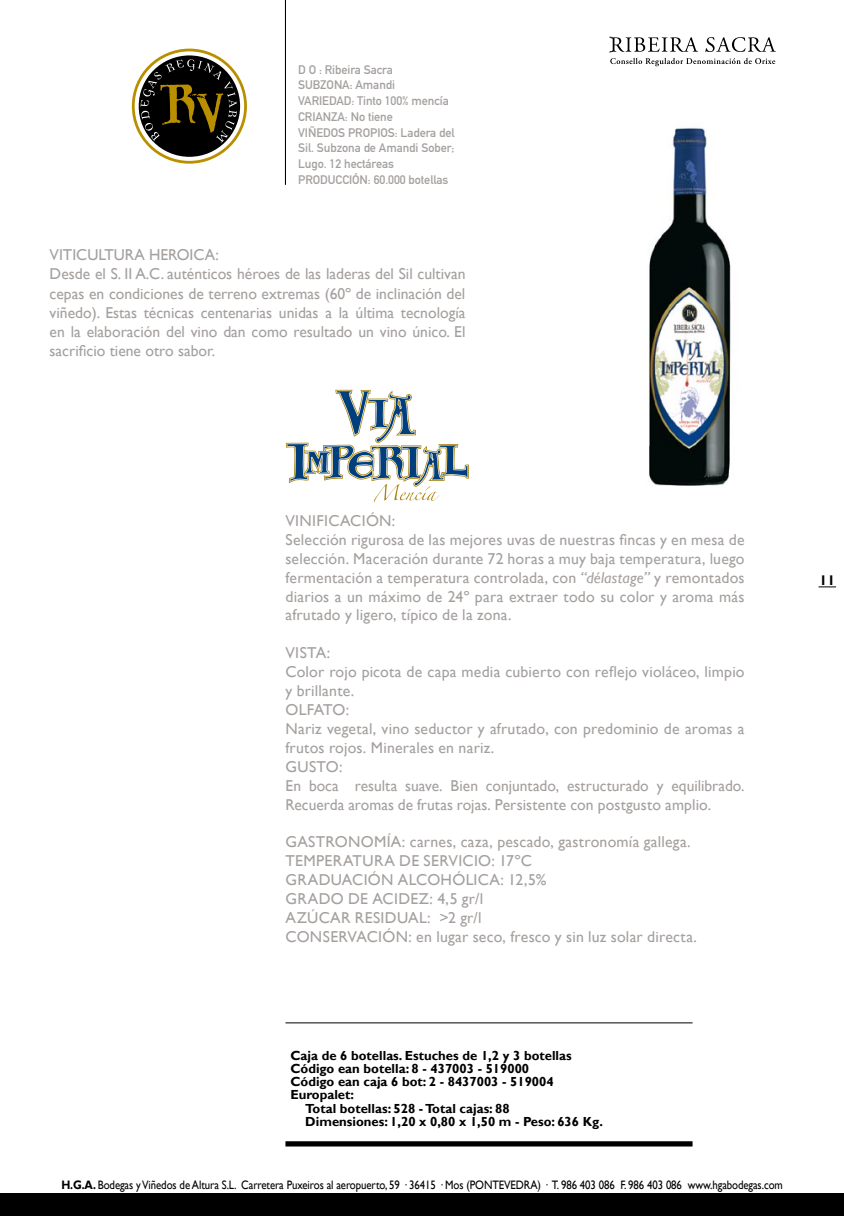
<style>
.page{position:relative;width:844px;height:1216px;background:#fff}
.page>*{position:absolute;margin:0;border:0;box-sizing:border-box;transform-origin:0 0}
.t1{font:15.75px/18.9px "Gill Sans";letter-spacing:.01em;color:#a4a09e}
.t2{font:700 14px "Gill Sans";color:#000}
.t3{font:700 13.12px "Gill Sans";color:#000}
.t4{font:12.25px/15.8px "DIN Mittelschrift LT Alternate";letter-spacing:-.005em;color:#a4a09e}
.t5{font:12.25px "Gill Sans";letter-spacing:-.005em;color:#000;scale:.88 1}
.s1{font-style:italic}
.s2{font-weight:700}
</style>
<div class="page">
<svg style="left:818px;top:586px;width:17px;height:1px"></svg>
<div style="left:0;top:1193px;width:843px;height:22px;background:#000"></div>
<svg style="left:133px;top:50px;width:112px;height:112px"></svg>
<div style="left:132px;top:49px;width:115px;height:115px;border:3px solid #b98f00;border-radius:50%"></div>
<div style="left:139px;top:55px;width:101px;height:102px;background:#000;border-radius:50%"></div>
<svg style="left:140px;top:59px;width:97px;height:84px"></svg>
<svg style="left:609px;top:36px;width:166px;height:30px"></svg>
<hr style="left:285px;top:0;width:1px;height:185px;background:#000">
<hr style="left:285px;top:1022px;width:407px;height:1px;background:#000">
<div style="left:285px;top:1141px;width:407px;height:5px;background:#000"></div>
<img style="left:648px;top:128px;width:83px;height:358px">
<svg style="left:286px;top:390px;width:183px;height:112px"></svg>
<p class="t4" style="left:298px;top:61px;width:158px">D O : Ribeira Sacra<br>SUBZONA: Amandi<br>VARIEDAD: Tinto 100% mencía<br>CRIANZA: No tiene<br>VIÑEDOS PROPIOS: Ladera del<br>Sil. Subzona de Amandi Sober;<br>Lugo. 12 hectáreas<br>PRODUCCIÓN: 60.000 botellas</p>
<p class="t1" style="left:50px;top:245px;width:417px">VITICULTURA HEROICA:<br>Desde el S. II A.C. auténticos héroes de las laderas del Sil cultivan cepas en condiciones de terreno extremas (60º de inclinación del viñedo). Estas técnicas centenarias unidas a la última tecnología en la elaboración del vino dan como resultado un vino único. El sacrificio tiene otro sabor.</p>
<p class="t1" style="left:285px;top:511px;width:460px">VINIFICACIÓN:<br>Selección rigurosa de las mejores uvas de nuestras fincas y en mesa de selección. Maceración durante 72 horas a muy baja temperatura, luego fermentación a temperatura controlada, con <span class="s1">“délastage”</span> y remontados diarios a un máximo de 24º para extraer todo su color y aroma más afrutado y ligero, típico de la zona.</p>
<p class="t1" style="left:285px;top:643px;width:460px">VISTA:<br>Color rojo picota de capa media cubierto con reflejo violáceo, limpio y brillante.<br>OLFATO:<br>Nariz vegetal, vino seductor y afrutado, con predominio de aromas a frutos rojos. Minerales en nariz.<br>GUSTO:<br>En boca resulta suave. Bien conjuntado, estructurado y equilibrado.<br>Recuerda aromas de frutas rojas. Persistente con postgusto amplio.</p>
<p class="t1" style="left:285px;top:832px;width:413px">GASTRONOMÍA: carnes, caza, pescado, gastronomía gallega.<br>TEMPERATURA DE SERVICIO: 17ºC<br>GRADUACIÓN ALCOHÓLICA: 12,5%<br>GRADO DE ACIDEZ: 4,5 gr/l<br>AZÚCAR RESIDUAL: &gt;2 gr/l<br>CONSERVACIÓN: en lugar seco, fresco y sin luz solar directa.</p>
<p class="t2" style="left:819px;top:571px;width:17px">11</p>
<p class="t3" style="left:290px;top:1047px;width:283px">Caja de 6 botellas. Estuches de 1,2 y 3 botellas</p>
<p class="t3" style="left:290px;top:1060px;width:240px">Código ean botella: 8 - 437003 - 519000</p>
<p class="t3" style="left:290px;top:1073px;width:265px">Código ean caja 6 bot: 2 - 8437003 - 519004</p>
<p class="t3" style="left:290px;top:1087px;width:65px">Europalet:</p>
<p class="t3" style="left:305px;top:1100px;width:206px">Total botellas: 528 - Total cajas: 88</p>
<p class="t3" style="left:305px;top:1113px;width:299px">Dimensiones: 1,20 x 0,80 x 1,50 m - Peso: 636 Kg.</p>
<p class="t5" style="left:61px;top:1177px;width:821px"><span class="s2">H.G.A.</span> Bodegas y Viñedos de Altura S.L. Carretera Puxeiros al aeropuerto, 59 · 36415 · Mos (PONTEVEDRA) · T. 986 403 086 F. 986 403 086 www.hgabodegas.com</p>
</div>
